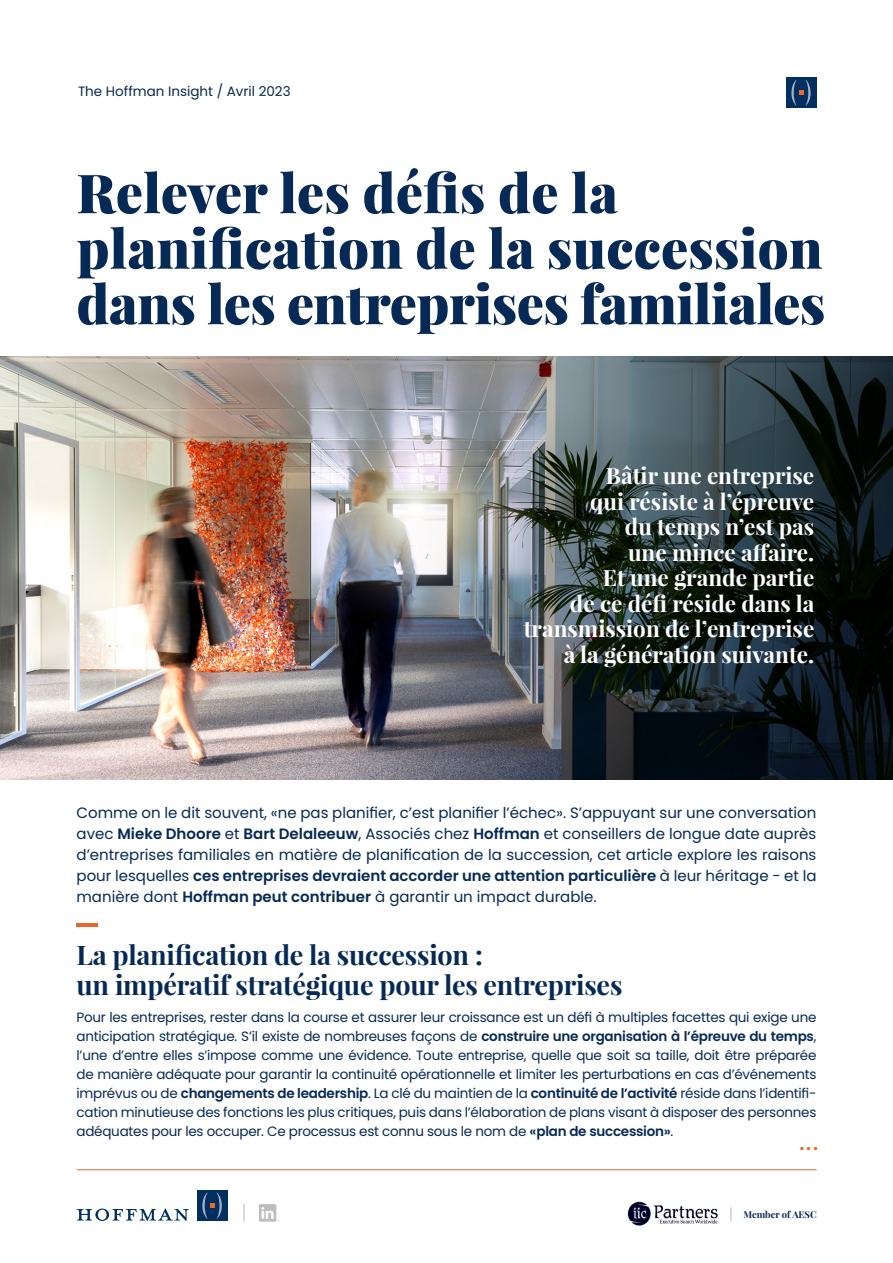
<style>
.page{position:relative;width:893px;height:1263px;background:#fff}
.page>*{position:absolute;margin:0;border:0;box-sizing:border-box;transform-origin:0 0}
.t1{font:900 54px/55.5px "Playfair Display";letter-spacing:-.005em;color:#072955}
.t2{font:700 27px/29.5px "Playfair Display";letter-spacing:-.01em;color:#072955}
.t3{font:700 22.5px/25.5px "Playfair Display";color:#fff;text-align:right}
.t4{font:600 19.5px "Poppins";color:#ea6527}
.t5{font:15px/21px "Poppins";color:#072955;text-align:justify}
.t6{font:13.5px/18.9px "Poppins";letter-spacing:-.02em;color:#072955;text-align:justify}
.t7{font:13.5px "Poppins";color:#072955}
.t8{font:700 9.45px "Playfair Display";color:#072955}
.s1{font-weight:600}
</style>
<div class="page">
<img style="left:0;top:356px;width:893px;height:423px">
<hr style="left:77px;top:923px;width:21px;height:4px;background:#ea6527">
<div style="left:786px;top:77px;width:30px;height:31px;background:#002f60"></div>
<svg style="left:791px;top:80px;width:20px;height:26px"></svg>
<img style="left:628px;top:1201px;width:90px;height:24px">
<div style="left:197px;top:1190px;width:31px;height:31px;background:#002f60"></div>
<svg style="left:202px;top:1192px;width:20px;height:26px"></svg>
<svg style="left:77px;top:1208px;width:112px;height:13px"></svg>
<hr style="left:77px;top:1169px;width:740px;height:1px;background:#ea6527">
<svg style="left:244px;top:1204px;width:1px;height:17px"></svg>
<svg style="left:731px;top:1207px;width:1px;height:14px"></svg>
<div style="left:259px;top:1204px;width:17px;height:17px;background:#bdbdbd"></div>
<svg style="left:261px;top:1207px;width:18px;height:15px"></svg>
<p class="t7" style="left:78px;top:83px;width:214px">The Hoffman Insight / Avril 2023</p>
<h1 class="t1" style="left:77px;top:165px;width:750px">Relever les défis de la planification de la succession dans les entreprises familiales</h1>
<h3 class="t3" style="left:524px;top:463px;width:292px">Bâtir une entreprise<br>qui résiste à l’épreuve<br>du temps n’est pas<br>une mince affaire.<br>Et une grande partie<br>de ce défi réside dans la transmission de l’entreprise à la génération suivante.</h3>
<p class="t5" style="left:77px;top:802px;width:741px">Comme on le dit souvent, «ne pas planifier, c’est planifier l’échec». S’appuyant sur une conversation avec <span class="s1">Mieke Dhoore</span> et <span class="s1">Bart Delaleeuw</span>, Associés chez <span class="s1">Hoffman</span> et conseillers de longue date auprès d’entreprises familiales en matière de planification de la succession, cet article explore les raisons pour lesquelles <span class="s1">ces entreprises devraient accorder une attention particulière</span> à leur héritage - et la manière dont <span class="s1">Hoffman peut contribuer</span> à garantir un impact durable.</p>
<h2 class="t2" style="left:77px;top:940px;width:547px">La planification de la succession :<br>un impératif stratégique pour les entreprises</h2>
<p class="t6" style="left:77px;top:1008px;width:741px">Pour les entreprises, rester dans la course et assurer leur croissance est un défi à multiples facettes qui exige une anticipation stratégique. S’il existe de nombreuses façons de <span class="s1">construire une organisation à l’épreuve du temps</span>, l’une d’entre elles s’impose comme une évidence. Toute entreprise, quelle que soit sa taille, doit être préparée de manière adéquate pour garantir la continuité opérationnelle et limiter les perturbations en cas d’événements imprévus ou de <span class="s1">changements de leadership</span>. La clé du maintien de la <span class="s1">continuité de l’activité</span> réside dans l’identifi&shy;cation minutieuse des fonctions les plus critiques, puis dans l’élaboration de plans visant à disposer des personnes adéquates pour les occuper. Ce processus est connu sous le nom de <span class="s1">«plan de succession»</span>.</p>
<h3 class="t4" style="left:799px;top:1131px;width:20px">...</h3>
<p class="t8" style="left:743px;top:1208px;width:75px">Member of AESC</p>
</div>
